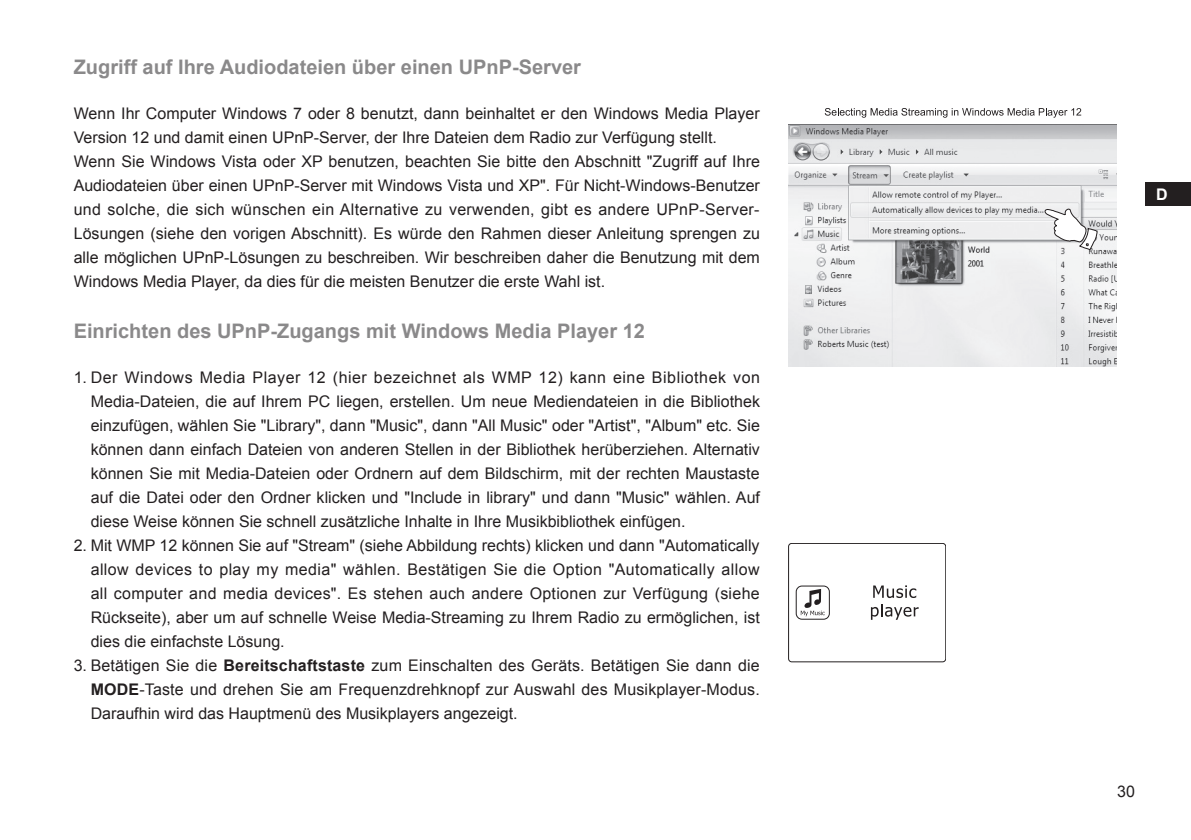
<style>
.page{position:relative;width:1191px;height:840px;background:#fff}
.page>*{position:absolute;margin:0;border:0;box-sizing:border-box;transform-origin:0 0}
.t1{font:700 20px "Arial";color:#8a898a}
.項目符號3{font:16px/24px "Arial";color:#231f20;text-align:justify}
.t2{font:700 16px "Arial";color:#fff}
.s1{font-weight:700}
</style>
<div class="page">
<div style="left:1145px;top:182px;width:46px;height:24px;background:#231f20"></div>
<div style="left:796px;top:585px;width:33px;height:34px;border:1px solid #231f20;border-radius:6px"></div>
<svg style="left:800px;top:589px;width:24px;height:27px"></svg>
<svg style="left:873px;top:585px;width:43px;height:12px"></svg>
<svg style="left:871px;top:604px;width:47px;height:15px"></svg>
<div style="left:788px;top:543px;width:158px;height:118px;border:1px solid #231f20;border-radius:3px"></div>
<svg style="left:825px;top:108px;width:256px;height:10px"></svg>
<img style="left:788px;top:125px;width:328px;height:241px">
<svg style="left:1044px;top:208px;width:54px;height:43px"></svg>
<p class="t1" style="left:74px;top:53px;width:509px">Zugriff auf Ihre Audiodateien über einen UPnP-Server</p>
<p class="項目符號3" style="left:74px;top:101px;width:687px">Wenn Ihr Computer Windows 7 oder 8 benutzt, dann beinhaltet er den Windows Media Player<br>Version 12 und damit einen UPnP-Server, der Ihre Dateien dem Radio zur Verfügung stellt.</p>
<p class="項目符號3" style="left:74px;top:149px;width:688px">Wenn Sie Windows Vista oder XP benutzen, beachten Sie bitte den Abschnitt "Zugriff auf Ihre Audiodateien über einen UPnP-Server mit Windows Vista und XP". Für Nicht-Windows-Benutzer und solche, die sich wünschen ein Alternative zu verwenden, gibt es andere UPnP-Server-Lösungen (siehe den vorigen Abschnitt). Es würde den Rahmen dieser Anleitung sprengen zu alle möglichen UPnP-Lösungen zu beschreiben. Wir beschreiben daher die Benutzung mit dem Windows Media Player, da dies für die meisten Benutzer die erste Wahl ist.</p>
<p class="t1" style="left:74px;top:317px;width:573px">Einrichten des UPnP-Zugangs mit Windows Media Player 12</p>
<p class="項目符號3" style="left:91px;top:365px;width:671px;text-indent:-17px">1. Der Windows Media Player 12 (hier bezeichnet als WMP 12) kann eine Bibliothek von Media-Dateien, die auf Ihrem PC liegen, erstellen. Um neue Mediendateien in die Bibliothek einzufügen, wählen Sie "Library", dann "Music", dann "All Music" oder "Artist", "Album" etc. Sie können dann einfach Dateien von anderen Stellen in der Bibliothek herüberziehen. Alternativ können Sie mit Media-Dateien oder Ordnern auf dem Bildschirm, mit der rechten Maustaste auf die Datei oder den Ordner klicken und "Include in library" und dann "Music" wählen. Auf diese Weise können Sie schnell zusätzliche Inhalte in Ihre Musikbibliothek einfügen.</p>
<p class="項目符號3" style="left:91px;top:533px;width:670px;text-indent:-17px">2. Mit WMP 12 können Sie auf "Stream" (siehe Abbildung rechts) klicken und dann "Automatically allow devices to play my media" wählen. Bestätigen Sie die Option "Automatically allow all computer and media devices". Es stehen auch andere Optionen zur Verfügung (siehe Rückseite), aber um auf schnelle Weise Media-Streaming zu Ihrem Radio zu ermöglichen, ist dies die einfachste Lösung.</p>
<p class="項目符號3" style="left:91px;top:653px;width:670px;text-indent:-17px">3. Betätigen Sie die <span class="s1">Bereitschaftstaste</span> zum Einschalten des Geräts. Betätigen Sie dann die <span class="s1">MODE</span>-Taste und drehen Sie am Frequenzdrehknopf zur Auswahl des Musikplayer-Modus.<br>Daraufhin wird das Hauptmenü des Musikplayers angezeigt.</p>
<p class="t2" style="left:1156px;top:183px;width:13px">D</p>
<p class="項目符號3" style="left:1117px;top:779px;width:19px">30</p>
</div>
